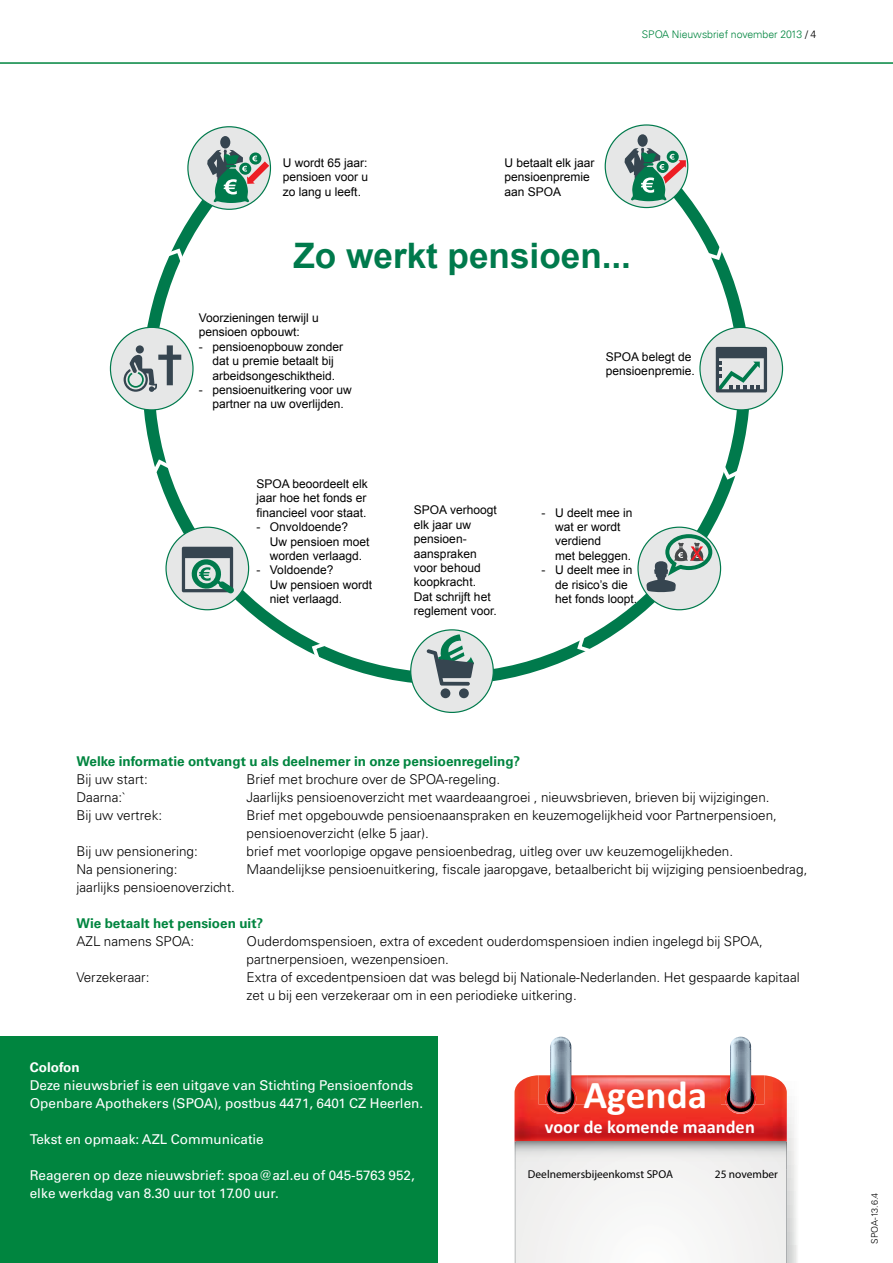
<style>
.page{position:relative;width:893px;height:1263px;background:#fff}
.page>*{position:absolute;margin:0;border:0;box-sizing:border-box;transform-origin:0 0}
.t1{font:700 39.15px "Calibri";color:#fff}
.t2{font:700 35.1px "Arial";color:#007a4c}
.t3{font:700 18.3px "Calibri";color:#fff}
.t4{font:300 13.5px/18px "Univers LT Std";color:#000}
.t5{font:13.5px/18px "Univers LT Std";color:#fff}
.t6{font:700 13.5px "Univers LT Std";color:#00853f}
.t7{font:700 13.5px "Univers LT Std";color:#fff}
.t8{font:12px/14.4px "Arial";color:#000}
.t9{font:11.4px "Myriad Pro";color:#000}
.t10{font:300 10.5px "Univers 45";color:#00853f}
.t11{font:300 9px "Univers LT Std";letter-spacing:-.025em;color:#000}
.s1{color:#000}
</style>
<div class="page">
<hr style="left:0;top:62px;width:893px;height:2px;background:#00853f">
<svg style="left:137px;top:150px;width:619px;height:541px"></svg>
<div style="left:700px;top:327px;width:82px;height:83px;background:#e6e7e7;border-radius:50%"></div>
<svg style="left:716px;top:347px;width:51px;height:45px"></svg>
<svg style="left:638px;top:527px;width:83px;height:83px;background:#cadad4"></svg>
<svg style="left:646px;top:534px;width:66px;height:58px;background:#a4b4af"></svg>
<div style="left:411px;top:630px;width:82px;height:82px;background:#e6e7e7;border-radius:50%"></div>
<div style="left:441px;top:688px;width:9px;height:10px;background:#364550;border-radius:50%"></div>
<div style="left:459px;top:688px;width:10px;height:10px;background:#364550;border-radius:50%"></div>
<svg style="left:426px;top:634px;width:48px;height:52px"></svg>
<div style="left:166px;top:527px;width:83px;height:83px;background:#e6e7e7;border-radius:50%"></div>
<svg style="left:182px;top:547px;width:52px;height:46px"></svg>
<div style="left:110px;top:327px;width:83px;height:83px;background:#e6e7e7;border-radius:50%"></div>
<svg style="left:124px;top:345px;width:57px;height:47px"></svg>
<div style="left:188px;top:127px;width:82px;height:82px;background:#e6e7e7;border-radius:50%"></div>
<div style="left:220px;top:136px;width:10px;height:13px;background:#364550;border-radius:50%"></div>
<svg style="left:703px;top:243px;width:23px;height:19px"></svg>
<svg style="left:719px;top:463px;width:24px;height:19px"></svg>
<svg style="left:575px;top:633px;width:19px;height:22px"></svg>
<svg style="left:309px;top:640px;width:20px;height:22px"></svg>
<svg style="left:150px;top:457px;width:24px;height:19px"></svg>
<svg style="left:164px;top:246px;width:23px;height:19px"></svg>
<div style="left:605px;top:125px;width:83px;height:83px;background:#e6e7e7;border-radius:50%"></div>
<div style="left:638px;top:134px;width:10px;height:13px;background:#364550;border-radius:50%"></div>
<svg style="left:624px;top:148px;width:62px;height:53px"></svg>
<svg style="left:207px;top:150px;width:62px;height:53px"></svg>
<div style="left:0;top:1037px;width:437px;height:226px;background:#00853f"></div>
<svg style="left:787px;top:1103px;width:10px;height:160px"></svg>
<div style="left:516px;top:1169px;width:269px;height:94px;background:#f4f3f3"></div>
<img style="left:514px;top:1075px;width:273px;height:94px">
<img style="left:516px;top:1142px;width:269px;height:27px">
<img style="left:514px;top:1141px;width:273px;height:1px">
<img style="left:571px;top:1075px;width:16px;height:29px">
<img style="left:539px;top:1075px;width:11px;height:29px">
<img style="left:751px;top:1075px;width:13px;height:29px">
<img style="left:721px;top:1075px;width:9px;height:29px">
<img style="left:546px;top:1083px;width:29px;height:31px">
<img style="left:571px;top:1085px;width:5px;height:19px">
<img style="left:545px;top:1085px;width:5px;height:19px">
<svg style="left:547px;top:1085px;width:27px;height:27px"></svg>
<svg style="left:550px;top:1037px;width:21px;height:72px;background:#8b98a5"></svg>
<img style="left:726px;top:1083px;width:29px;height:31px">
<img style="left:751px;top:1086px;width:5px;height:18px">
<img style="left:725px;top:1085px;width:5px;height:19px">
<svg style="left:727px;top:1085px;width:27px;height:27px"></svg>
<svg style="left:730px;top:1037px;width:21px;height:72px;background:#8a97a4"></svg>
<p class="t10" style="left:642px;top:28px;width:176px">SPOA Nieuwsbrief november 2013 <span class="s1">/ 4</span></p>
<p class="t8" style="left:283px;top:155px;width:87px;text-align:justify">U wordt 65 jaar: pensioen voor u zo lang u leeft.</p>
<p class="t8" style="left:504px;top:155px;width:92px">U betaalt elk jaar pensioenpremie aan SPOA</p>
<h2 class="t2" style="left:294px;top:233px;width:339px">Zo werkt pensioen...</h2>
<p class="t8" style="left:199px;top:311px;width:122px">Voorzieningen terwijl u pensioen opbouwt:</p>
<p class="t8" style="left:199px;top:339px;width:146px;text-align:center">- pensioenopbouw zonder dat u premie betaalt bij arbeidsongeschiktheid.</p>
<p class="t8" style="left:199px;top:383px;width:154px;text-align:center">- pensioenuitkering voor uw partner na uw overlijden.</p>
<p class="t8" style="left:256px;top:477px;width:113px;text-align:justify">SPOA beoordeelt elk jaar hoe het fonds er financieel voor staat.</p>
<p class="t8" style="left:270px;top:520px;width:101px;text-indent:-14px">- Onvoldoende?<br>Uw pensioen moet worden verlaagd.</p>
<p class="t8" style="left:270px;top:563px;width:104px;text-indent:-14px">- Voldoende?<br>Uw pensioen wordt niet verlaagd.</p>
<p class="t8" style="left:414px;top:503px;width:84px">SPOA verhoogt elk jaar uw pensioen&shy;aanspraken voor behoud koopkracht.<br>Dat schrijft het reglement voor.</p>
<p class="t8" style="left:606px;top:350px;width:90px">SPOA belegt de pensioenpremie.</p>
<p class="t8" style="left:555px;top:505px;width:79px;text-indent:-14px">- U deelt mee in wat er wordt verdiend<br>met beleggen.</p>
<p class="t8" style="left:555px;top:563px;width:84px;text-indent:-14px">- U deelt mee in de risico’s die het fonds loopt.</p>
<p class="t6" style="left:77px;top:753px;width:445px">Welke informatie ontvangt u als deelnemer in onze pensioenregeling?</p>
<p class="t4" style="left:77px;top:770px;width:73px">Bij uw start:</p>
<p class="t4" style="left:247px;top:770px;width:255px">Brief met brochure over de SPOA-regeling.</p>
<p class="t4" style="left:77px;top:788px;width:51px">Daarna:`</p>
<p class="t4" style="left:247px;top:788px;width:525px">Jaarlijks pensioenoverzicht met waardeaangroei , nieuwsbrieven, brieven bij wijzigingen.</p>
<p class="t4" style="left:77px;top:806px;width:87px">Bij uw vertrek:</p>
<p class="t4" style="left:247px;top:806px;width:532px">Brief met opgebouwde pensioenaanspraken en keuzemogelijkheid voor Partnerpensioen, pensioenoverzicht (elke 5 jaar).</p>
<p class="t4" style="left:77px;top:842px;width:123px">Bij uw pensionering:</p>
<p class="t4" style="left:247px;top:842px;width:488px">brief met voorlopige opgave pensioenbedrag, uitleg over uw keuzemogelijkheden.</p>
<p class="t4" style="left:77px;top:860px;width:102px">Na pensionering:</p>
<p class="t4" style="left:247px;top:860px;width:562px">Maandelijkse pensioenuitkering, fiscale jaaropgave, betaalbericht bij wijziging pensioenbedrag,</p>
<p class="t4" style="left:77px;top:878px;width:160px">jaarlijks pensioenoverzicht.</p>
<p class="t6" style="left:77px;top:915px;width:188px">Wie betaalt het pensioen uit?</p>
<p class="t4" style="left:77px;top:932px;width:119px">AZL namens SPOA:</p>
<p class="t4" style="left:247px;top:932px;width:518px">Ouderdomspensioen, extra of excedent ouderdomspensioen indien ingelegd bij SPOA, partnerpensioen, wezenpensioen.</p>
<p class="t4" style="left:77px;top:968px;width:74px">Verzekeraar:</p>
<p class="t4" style="left:247px;top:968px;width:555px">Extra of excedentpensioen dat was belegd bij Nationale-Nederlanden. Het gespaarde kapitaal zet u bij een verzekeraar om in een periodieke uitkering.</p>
<p class="t7" style="left:30px;top:1059px;width:51px">Colofon</p>
<p class="t5" style="left:30px;top:1076px;width:395px">Deze nieuwsbrief is een uitgave van Stichting Pensioenfonds<br>Openbare Apothekers (SPOA), postbus 4471, 6401 CZ Heerlen.</p>
<p class="t5" style="left:30px;top:1130px;width:236px">Tekst en opmaak: AZL Communicatie</p>
<p class="t5" style="left:30px;top:1166px;width:387px">Reageren op deze nieuwsbrief: spoa@azl.eu of 045-5763 952, elke werkdag van 8.30 uur tot 17.00 uur.</p>
<h1 class="t1" style="left:583px;top:1070px;width:125px">Agenda</h1>
<h3 class="t3" style="left:545px;top:1115px;width:212px">voor de komende maanden</h3>
<p class="t9" style="left:528px;top:1167px;width:147px">Deelnemersbijeenkomst SPOA</p>
<p class="t9" style="left:715px;top:1167px;width:65px">25 november</p>
<p class="t11" style="left:869px;top:1243px;width:52px;rotate:-90deg">SPOA-13.6.4</p>
</div>
